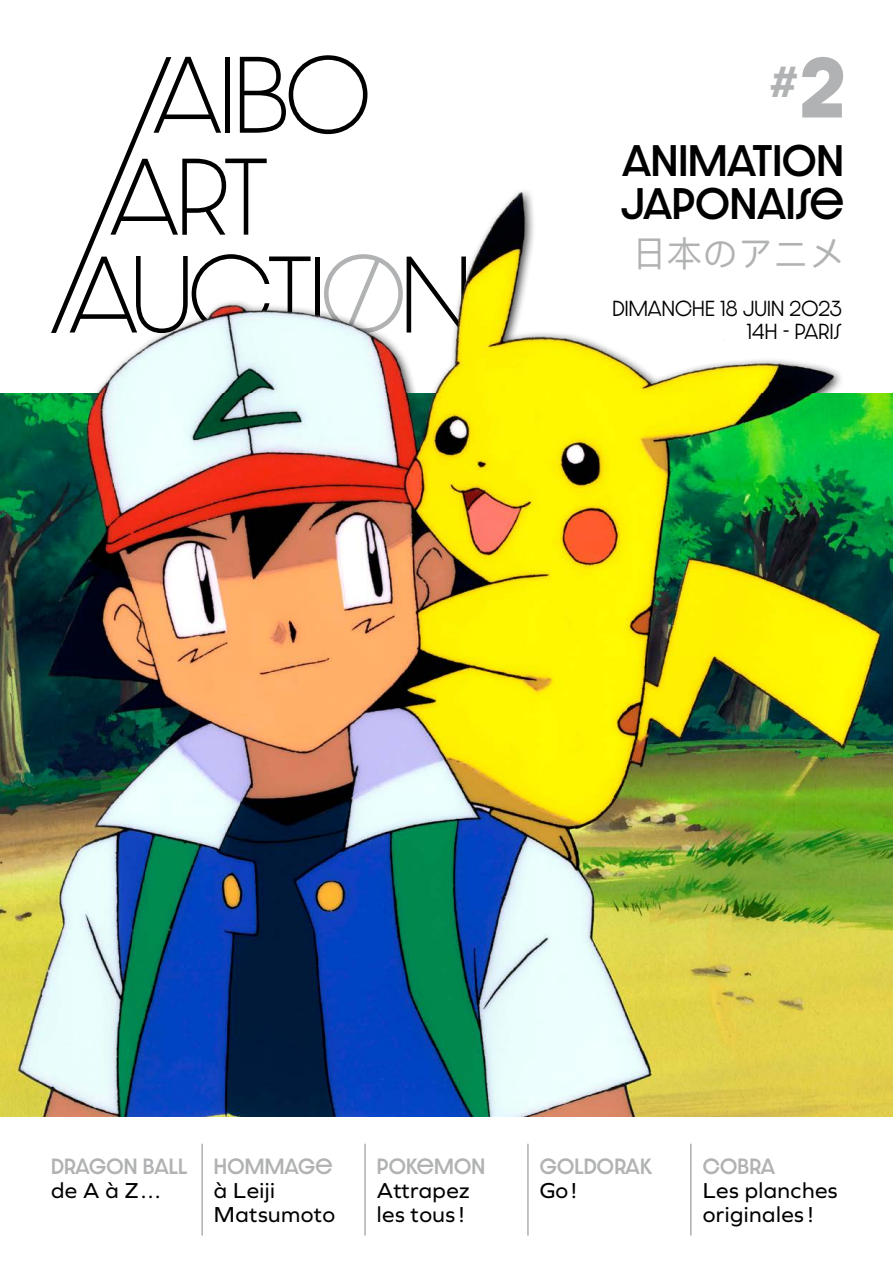
<style>
.page{position:relative;width:893px;height:1263px;background:#fff}
.page>*{position:absolute;margin:0;border:0;box-sizing:border-box;transform-origin:0 0}
.t1{font:500 37.5px/43px "Dazzle Unicase";color:#000}
.t2{font:500 36.9px "Dazzle Unicase";color:#b1b2b3}
.t3{font:35.4px "Ping Fang SC";color:#b1b2b3}
.t4{font:22.5px/24px "Graphie";letter-spacing:.02em;color:#000}
.t5{font:500 18.75px "Dazzle Unicase";letter-spacing:.01em;color:#b1b2b3}
.t6{font:300 18.6px/22.5px "Dazzle Unicase";letter-spacing:.01em;color:#000;text-align:right}
.s1{font-weight:700;font-size:73.2px}
</style>
<div class="page">
<svg style="left:123px;top:55px;width:245px;height:106px"></svg>
<hr style="left:202px;top:1144px;width:1px;height:91px;background:#878786">
<hr style="left:365px;top:1144px;width:1px;height:91px;background:#878786">
<hr style="left:528px;top:1144px;width:1px;height:91px;background:#878786">
<hr style="left:690px;top:1144px;width:1px;height:91px;background:#878786">
<img style="left:51px;top:161px;width:790px;height:232px">
<img style="left:0;top:393px;width:893px;height:723px">
<h2 class="t2" style="left:770px;top:54px;width:78px">#<span class="s1">2</span></h2>
<h1 class="t1" style="left:621px;top:139px;width:224px">ANIMATION<br>JAPONAISE</h1>
<h3 class="t3" style="left:631px;top:232px;width:214px">日本のアニメ</h3>
<p class="t6" style="left:612px;top:297px;width:231px">DIMANCHE 18 JUIN 2023<br>14H - PARIS</p>
<p class="t5" style="left:51px;top:1152px;width:138px">DRAGON BALL</p>
<p class="t4" style="left:51px;top:1178px;width:112px">de A à Z…</p>
<p class="t5" style="left:214px;top:1152px;width:120px">HOMMAGE</p>
<p class="t4" style="left:214px;top:1178px;width:123px">à Leiji<br>Matsumoto</p>
<p class="t5" style="left:377px;top:1152px;width:110px">POKEMON</p>
<p class="t4" style="left:377px;top:1178px;width:95px">Attrapez les tous !</p>
<p class="t5" style="left:540px;top:1152px;width:114px">GOLDORAK</p>
<p class="t4" style="left:540px;top:1178px;width:39px">Go!</p>
<p class="t5" style="left:703px;top:1152px;width:74px">COBRA</p>
<p class="t4" style="left:703px;top:1178px;width:136px">Les planches originales !</p>
</div>
